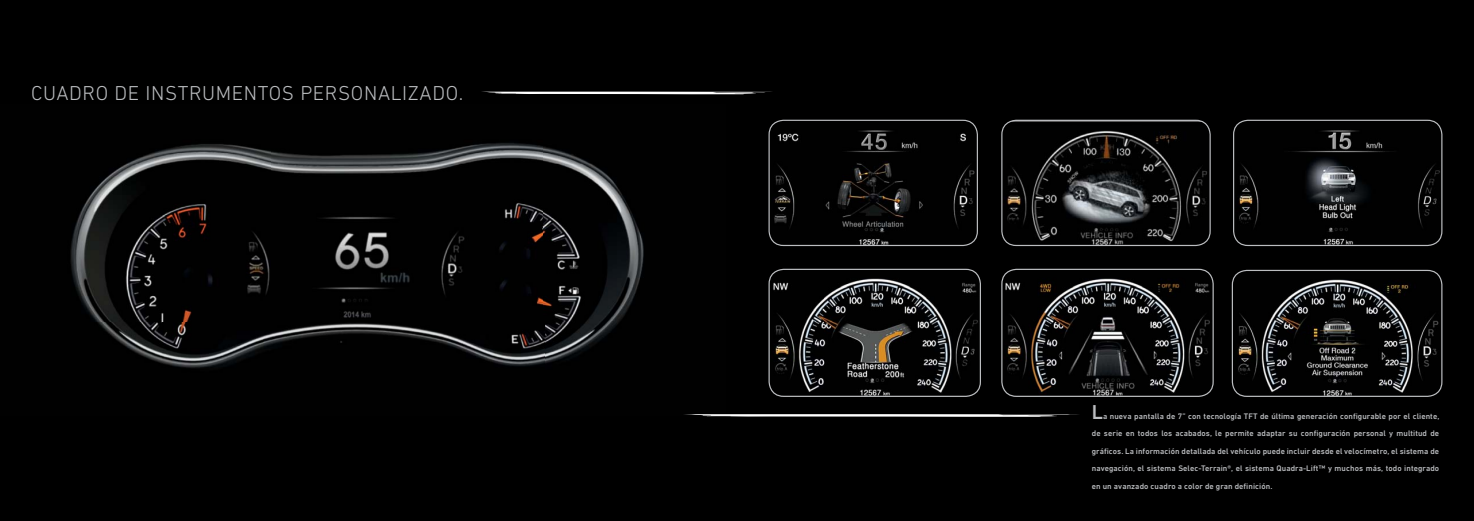
<style>
.page{position:relative;width:1474px;height:521px;background:#fff}
.page>*{position:absolute;margin:0;border:0;box-sizing:border-box;transform-origin:0 0}
.t1{font:300 20.47px "DIN Next LT Pro";letter-spacing:.03em;color:#bbbdc0}
.t2{font:500 20.47px "DIN Next LT Pro";color:#bbbdc0}
.t3{font:500 8.22px/17.5px "DIN Next LT Pro";letter-spacing:.01em;color:#bbbdc0;text-align:justify}
</style>
<div class="page">
<div style="left:0;top:0;width:1473px;height:521px;background:#000"></div>
<img style="left:0;top:104px;width:725px;height:311px">
<img style="left:769px;top:269px;width:211px;height:127px;border-radius:15px">
<div style="left:768px;top:269px;width:213px;height:128px;border:1px solid #bbbdc0;border-radius:15px"></div>
<img style="left:1001px;top:269px;width:212px;height:127px;border-radius:15px">
<div style="left:1001px;top:269px;width:212px;height:128px;border:1px solid #bbbdc0;border-radius:15px"></div>
<img style="left:1232px;top:270px;width:209px;height:126px;border-radius:15px">
<div style="left:1231px;top:270px;width:211px;height:127px;border:1px solid #bbbdc0;border-radius:15px"></div>
<img style="left:1233px;top:120px;width:208px;height:125px;border-radius:14px">
<div style="left:1232px;top:120px;width:210px;height:126px;border:1px solid #bbbdc0;border-radius:14px"></div>
<img style="left:1001px;top:120px;width:209px;height:125px;border-radius:14px">
<div style="left:1001px;top:120px;width:209px;height:126px;border:1px solid #bbbdc0;border-radius:14px"></div>
<img style="left:769px;top:120px;width:208px;height:125px;border-radius:14px">
<div style="left:768px;top:120px;width:210px;height:126px;border:1px solid #bbbdc0;border-radius:14px"></div>
<svg style="left:475px;top:92px;width:298px;height:2px"></svg>
<svg style="left:675px;top:414px;width:405px;height:3px"></svg>
<h1 class="t1" style="left:31px;top:81px;width:433px">CUADRO DE INSTRUMENTOS PERSONALIZADO.</h1>
<h1 class="t2" style="left:1091px;top:400px;width:13px">L</h1>
<p class="t3" style="left:1091px;top:407px;width:349px;text-indent:11px">a nueva pantalla de 7” con tecnología TFT de última generación configurable por el cliente, de serie en todos los acabados, le permite adaptar su configuración personal y multitud de gráficos. La información detallada del vehículo puede incluir desde el velocímetro, el sistema de navegación, el sistema Selec-Terrain®, el sistema Quadra-Lift™ y muchos más, todo integrado en un avanzado cuadro a color de gran definición.</p>
</div>
